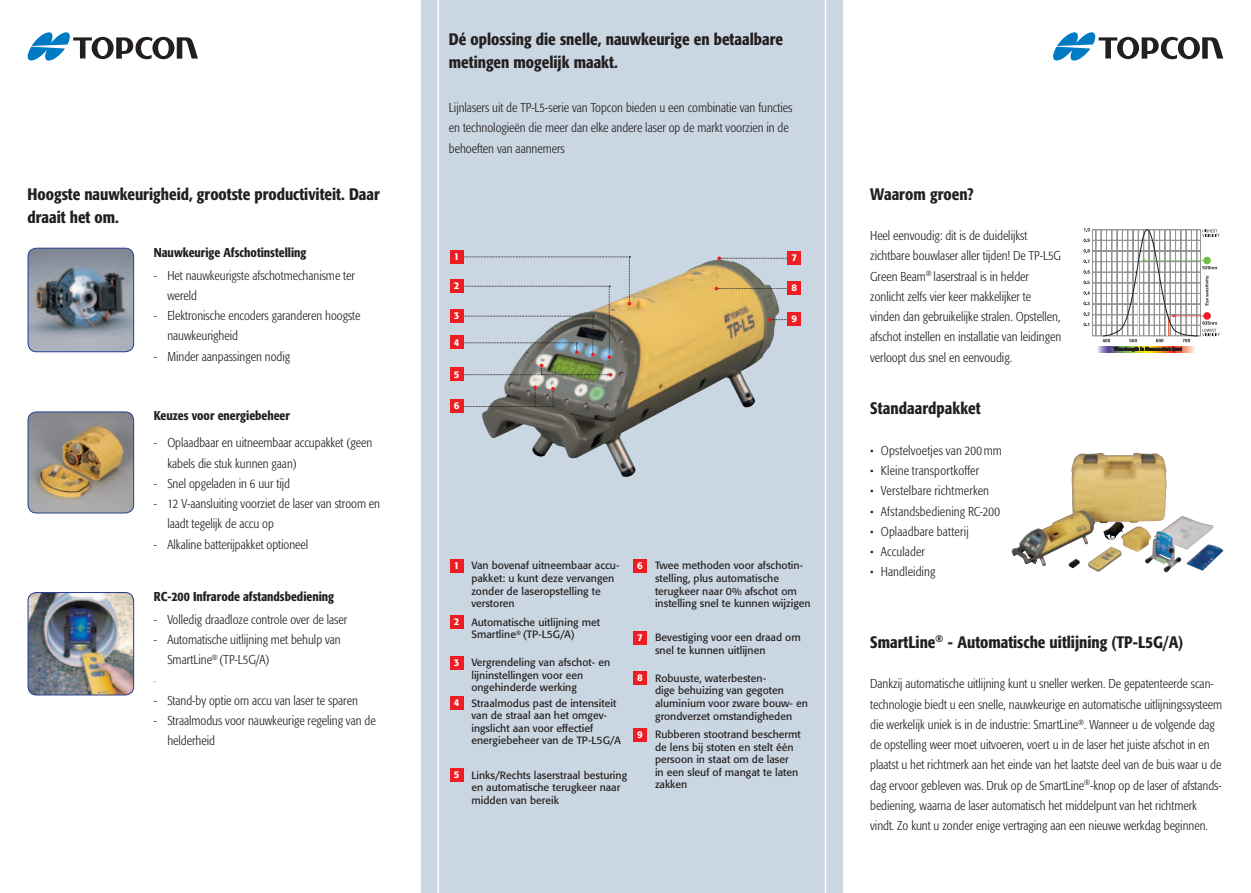
<style>
.page{position:relative;width:1251px;height:893px;background:#fff}
.page>*{position:absolute;margin:0;border:0;box-sizing:border-box;transform-origin:0 0}
.t1{font:500 condensed 16.5px/23.2px "Formata Pro";color:#231f20}
.t2{font:300 condensed 12.75px/20.2px "Formata Pro";color:#231f20}
.t3{font:500 condensed 12.75px "Formata Pro";color:#231f20}
.t4{font:10.5px/12.6px "Formata Pro";color:#231f20}
.t5{font:500 9.75px "Formata Pro";color:#fff}
.t6{font:300 condensed 7.5px "Formata Pro";color:#231f20}
</style>
<div class="page">
<div style="left:421px;top:0;width:421px;height:893px;background:#cad6e1"></div>
<hr style="left:437px;top:0;width:2px;height:893px;background:#fff">
<hr style="left:824px;top:0;width:2px;height:893px;background:#fff">
<img style="left:482px;top:259px;width:297px;height:218px">
<img style="left:28px;top:412px;width:106px;height:101px">
<div style="left:28px;top:412px;width:106px;height:101px;border:1px solid #253f8e;border-radius:9px"></div>
<svg style="left:1053px;top:32px;width:169px;height:29px"></svg>
<svg style="left:27px;top:32px;width:171px;height:29px"></svg>
<img style="left:28px;top:248px;width:106px;height:104px">
<div style="left:28px;top:248px;width:106px;height:104px;border:1px solid #253f8e;border-radius:9px"></div>
<img style="left:28px;top:592px;width:106px;height:103px">
<div style="left:28px;top:592px;width:106px;height:103px;border:1px solid #253f8e;border-radius:9px"></div>
<img style="left:1011px;top:453px;width:155px;height:113px">
<div style="left:449px;top:250px;width:14px;height:14px;background:#ee1d23"></div>
<div style="left:449px;top:279px;width:14px;height:14px;background:#ee1d23"></div>
<div style="left:449px;top:309px;width:14px;height:13px;background:#ee1d23"></div>
<div style="left:449px;top:336px;width:14px;height:13px;background:#ee1d23"></div>
<svg style="left:717px;top:256px;width:70px;height:4px"></svg>
<div style="left:787px;top:251px;width:14px;height:13px;background:#ee1d23"></div>
<svg style="left:714px;top:287px;width:73px;height:3px"></svg>
<div style="left:787px;top:281px;width:14px;height:14px;background:#ee1d23"></div>
<svg style="left:767px;top:318px;width:20px;height:4px"></svg>
<div style="left:787px;top:312px;width:14px;height:14px;background:#ee1d23"></div>
<div style="left:449px;top:367px;width:14px;height:14px;background:#ee1d23"></div>
<div style="left:449px;top:399px;width:14px;height:14px;background:#ee1d23"></div>
<svg style="left:463px;top:385px;width:91px;height:22px"></svg>
<svg style="left:454px;top:257px;width:177px;height:120px"></svg>
<div style="left:449px;top:656px;width:14px;height:13px;background:#ee1d23"></div>
<div style="left:449px;top:615px;width:14px;height:14px;background:#ee1d23"></div>
<div style="left:449px;top:559px;width:14px;height:14px;background:#ee1d23"></div>
<div style="left:449px;top:696px;width:14px;height:14px;background:#ee1d23"></div>
<div style="left:633px;top:671px;width:13px;height:14px;background:#ee1d23"></div>
<div style="left:633px;top:728px;width:13px;height:13px;background:#ee1d23"></div>
<div style="left:449px;top:768px;width:14px;height:14px;background:#ee1d23"></div>
<div style="left:633px;top:559px;width:13px;height:14px;background:#ee1d23"></div>
<div style="left:633px;top:631px;width:13px;height:14px;background:#ee1d23"></div>
<svg style="left:1083px;top:228px;width:136px;height:124px"></svg>
<p class="t1" style="left:28px;top:182px;width:354px">Hoogste nauwkeurigheid, grootste productiviteit. Daar draait het om.</p>
<p class="t3" style="left:154px;top:244px;width:154px">Nauwkeurige Afschotinstelling</p>
<p class="t2" style="left:167px;top:265px;width:189px;text-indent:-14px">- Het nauwkeurigste afschotmechanisme ter wereld</p>
<p class="t2" style="left:167px;top:305px;width:195px;text-indent:-14px">- Elektronische encoders garanderen hoogste nauwkeurigheid</p>
<p class="t2" style="left:154px;top:346px;width:138px">- Minder aanpassingen nodig</p>
<p class="t3" style="left:154px;top:407px;width:138px">Keuzes voor energiebeheer</p>
<p class="t2" style="left:167px;top:433px;width:206px;text-indent:-14px">- Oplaadbaar en uitneembaar accupakket (geen kabels die stuk kunnen gaan)</p>
<p class="t2" style="left:154px;top:473px;width:138px">- Snel opgeladen in 6 uur tijd</p>
<p class="t2" style="left:167px;top:493px;width:214px;text-indent:-14px">- 12 V-aansluiting voorziet de laser van stroom en laadt tegelijk de accu op</p>
<p class="t2" style="left:154px;top:534px;width:156px">- Alkaline batterijpakket optioneel</p>
<p class="t3" style="left:154px;top:588px;width:182px">RC-200 Infrarode afstandsbediening</p>
<p class="t2" style="left:154px;top:609px;width:195px">- Volledig draadloze controle over de laser</p>
<p class="t2" style="left:167px;top:629px;width:175px;text-indent:-14px">- Automatische uitlijning met behulp van<br>SmartLine<sup>®</sup> (TP-L5G/A)</p>
<p class="t6" style="left:154px;top:677px;width:3px">-</p>
<p class="t2" style="left:154px;top:690px;width:205px">- Stand-by optie om accu van laser te sparen</p>
<p class="t2" style="left:167px;top:710px;width:210px;text-indent:-14px">- Straalmodus voor nauwkeurige regeling van de helderheid</p>
<p class="t1" style="left:449px;top:27px;width:335px">Dé oplossing die snelle, nauwkeurige en betaalbare metingen mogelijk maakt.</p>
<p class="t2" style="left:449px;top:98px;width:345px">Lijnlasers uit de TP-L5-serie van Topcon bieden u een combinatie van functies en technologieën die meer dan elke andere laser op de markt voorzien in de behoeften van aannemers</p>
<p class="t5" style="left:453px;top:250px;width:7px">1</p>
<p class="t5" style="left:453px;top:280px;width:7px">2</p>
<p class="t5" style="left:453px;top:309px;width:7px">3</p>
<p class="t5" style="left:453px;top:336px;width:7px">4</p>
<p class="t5" style="left:453px;top:368px;width:7px">5</p>
<p class="t5" style="left:453px;top:400px;width:7px">6</p>
<p class="t5" style="left:791px;top:251px;width:7px">7</p>
<p class="t5" style="left:791px;top:281px;width:7px">8</p>
<p class="t5" style="left:791px;top:313px;width:7px">9</p>
<p class="t5" style="left:453px;top:559px;width:7px">1</p>
<p class="t5" style="left:453px;top:615px;width:7px">2</p>
<p class="t5" style="left:453px;top:656px;width:7px">3</p>
<p class="t5" style="left:453px;top:696px;width:7px">4</p>
<p class="t5" style="left:453px;top:768px;width:7px">5</p>
<p class="t4" style="left:471px;top:559px;width:150px">Van bovenaf uitneembaar accu&shy;pakket: u kunt deze vervangen zonder de laseropstelling te verstoren</p>
<p class="t4" style="left:655px;top:559px;width:157px">Twee methoden voor afschotin&shy;stelling, plus automatische terugkeer naar 0% afschot om instelling snel te kunnen wijzigen</p>
<p class="t4" style="left:655px;top:631px;width:147px">Bevestiging voor een draad om snel te kunnen uitlijnen</p>
<p class="t4" style="left:655px;top:672px;width:154px">Robuuste, waterbesten-<br>dige behuizing van gegoten aluminium voor zware bouw- en grondverzet omstandigheden</p>
<p class="t4" style="left:655px;top:728px;width:147px">Rubberen stootrand beschermt de lens bij stoten en stelt één persoon in staat om de laser<br>in een sleuf of mangat te laten zakken</p>
<p class="t5" style="left:637px;top:559px;width:7px">6</p>
<p class="t4" style="left:471px;top:615px;width:130px">Automatische uitlijning met<br>Smartline<sup>®</sup> (TP-L5G/A)</p>
<p class="t5" style="left:637px;top:631px;width:7px">7</p>
<p class="t4" style="left:471px;top:656px;width:140px">Vergrendeling van afschot- en lijninstellingen voor een ongehinderde werking</p>
<p class="t4" style="left:471px;top:696px;width:151px">Straalmodus past de intensiteit van de straal aan het omgev&shy;ingslicht aan voor effectief energiebeheer van de TP-L5G/A</p>
<p class="t4" style="left:471px;top:768px;width:157px">Links/Rechts laserstraal besturing en automatische terugkeer naar midden van bereik</p>
<p class="t5" style="left:637px;top:672px;width:7px">8</p>
<p class="t5" style="left:637px;top:728px;width:7px">9</p>
<p class="t1" style="left:870px;top:182px;width:105px">Waarom groen?</p>
<p class="t2" style="left:870px;top:226px;width:192px">Heel eenvoudig: dit is de duidelijkst zichtbare bouwlaser aller tijden! De TP-L5G Green Beam<sup>®</sup> laserstraal is in helder zonlicht zelfs vier keer makkelijker te vinden dan gebruikelijke stralen. Opstellen, afschot instellen en installatie van leidingen verloopt dus snel en eenvoudig.</p>
<p class="t1" style="left:870px;top:397px;width:112px">Standaardpakket</p>
<p class="t2" style="left:870px;top:440px;width:133px">• Opstelvoetjes van 200mm</p>
<p class="t2" style="left:870px;top:460px;width:110px">• Kleine transportkoffer</p>
<p class="t2" style="left:870px;top:481px;width:120px">• Verstelbare richtmerken</p>
<p class="t2" style="left:870px;top:501px;width:131px">• Afstandsbediening RC-200</p>
<p class="t2" style="left:870px;top:521px;width:100px">• Oplaadbare batterij</p>
<p class="t2" style="left:870px;top:541px;width:56px">• Acculader</p>
<p class="t2" style="left:870px;top:562px;width:67px">• Handleiding</p>
<p class="t1" style="left:870px;top:630px;width:315px">SmartLine<sup>®</sup> - Automatische uitlijning (TP-L5G/A)</p>
<p class="t2" style="left:870px;top:674px;width:353px">Dankzij automatische uitlijning kunt u sneller werken. De gepatenteerde scan&shy;technologie biedt u een snelle, nauwkeurige en automatische uitlijningssysteem die werkelijk uniek is in de industrie: SmartLine<sup>®</sup>. Wanneer u de volgende dag de opstelling weer moet uitvoeren, voert u in de laser het juiste afschot in en plaatst u het richtmerk aan het einde van het laatste deel van de buis waar u de dag ervoor gebleven was. Druk op de SmartLine<sup>®</sup>-knop op de laser of afstands&shy;bediening, waarna de laser automatisch het middelpunt van het richtmerk vindt. Zo kunt u zonder enige vertraging aan een nieuwe werkdag beginnen.</p>
</div>
